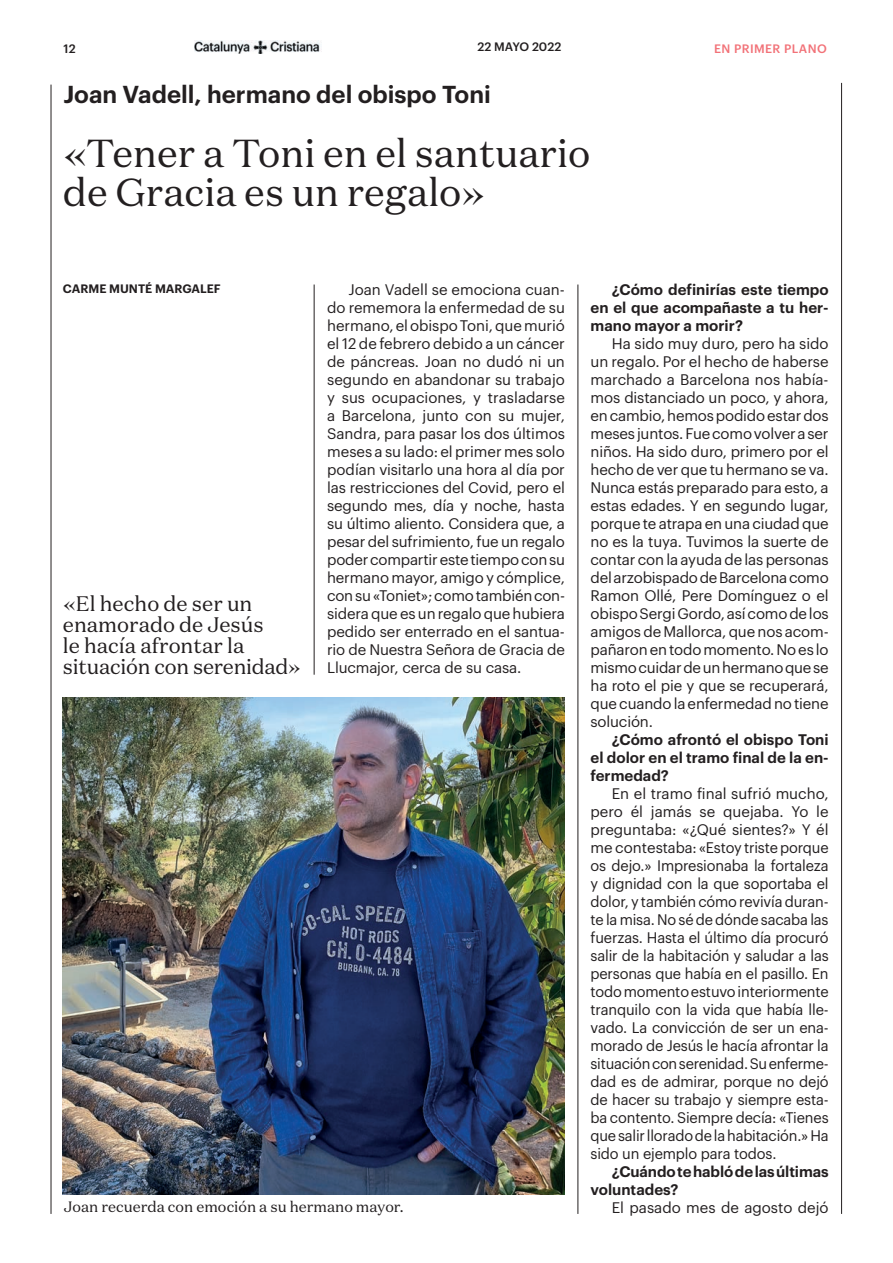
<style>
.page{position:relative;width:893px;height:1263px;background:#fff}
.page>*{position:absolute;margin:0;border:0;box-sizing:border-box;transform-origin:0 0}
.t1{font:39px/39px "Domaine Text";color:#231f20}
.t2{font:600 24px "Graphik";color:#231f20}
.t3{font:21px/21px "Domaine Text";color:#231f20}
.t4{font:15px/18px "Graphik";letter-spacing:-.01em;color:#231f20;text-align:justify}
.t5{font:600 15px/18px "Graphik";color:#231f20;text-align:justify}
.t6{font:15px "Domaine Text";color:#231f20}
.t7{font:600 12px "Graphik";color:#231f20}
.t8{font:500 12px "Graphik";letter-spacing:.035em;color:#f27278}
.t9{font:500 12px "Graphik";color:#231f20}
</style>
<div class="page">
<img style="left:195px;top:40px;width:127px;height:14px">
<hr style="left:841px;top:83px;width:1px;height:1131px;background:#231f20">
<hr style="left:51px;top:85px;width:1px;height:1129px;background:#231f20">
<hr style="left:314px;top:284px;width:1px;height:391px;background:#231f20">
<hr style="left:578px;top:284px;width:1px;height:930px;background:#231f20">
<img style="left:63px;top:697px;width:502px;height:497px">
<p class="t9" style="left:63px;top:39px;width:14px">12</p>
<p class="t9" style="left:477px;top:37px;width:85px">22 MAYO 2022</p>
<p class="t8" style="left:714px;top:39px;width:114px">EN PRIMER PLANO</p>
<h2 class="t2" style="left:63px;top:76px;width:429px">Joan Vadell, hermano del obispo Toni</h2>
<h1 class="t1" style="left:63px;top:133px;width:529px">«Tener a Toni en el santuario de Gracia es un regalo»</h1>
<p class="t7" style="left:63px;top:280px;width:159px">CARME MUNTÉ MARGALEF</p>
<p class="t5" style="left:590px;top:279px;width:240px;text-indent:21px">¿Cómo definirías este tiempo en el que acompañaste a tu her&shy;mano mayor a morir?</p>
<p class="t4" style="left:590px;top:333px;width:240px;text-indent:21px">Ha sido muy duro, pero ha sido un regalo. Por el hecho de haberse marchado a Barcelona nos había&shy;mos distanciado un poco, y ahora, en cambio, hemos podido estar dos meses juntos. Fue como volver a ser niños. Ha sido duro, primero por el hecho de ver que tu hermano se va.<br>Nunca estás preparado para esto, a estas edades. Y en segundo lugar, porque te atrapa en una ciudad que no es la tuya. Tuvimos la suerte de contar con la ayuda de las personas del arzobispado de Barcelona como Ramon Ollé, Pere Domínguez o el obispo Sergi Gordo, así como de los amigos de Mallorca, que nos acom&shy;pañaron en todo momento. No es lo mismo cuidar de un hermano que se ha roto el pie y que se recuperará, que cuando la enfermedad no tiene solución.</p>
<p class="t5" style="left:590px;top:729px;width:240px;text-indent:21px">¿Cómo afrontó el obispo Toni el dolor en el tramo final de la en&shy;fermedad?</p>
<p class="t4" style="left:590px;top:783px;width:240px;text-indent:21px">En el tramo final sufrió mucho, pero él jamás se quejaba. Yo le preguntaba: «¿Qué sientes?» Y él me contestaba: «Estoy triste porque os dejo.» Impresionaba la fortaleza y dignidad con la que soportaba el dolor, y también cómo revivía duran&shy;te la misa. No sé de dónde sacaba las fuerzas. Hasta el último día procuró salir de la habitación y saludar a las personas que había en el pasillo. En todo momento estuvo interiormente tranquilo con la vida que había lle&shy;vado. La convicción de ser un ena&shy;morado de Jesús le hacía afrontar la situación con serenidad. Su enferme&shy;dad es de admirar, porque no dejó de hacer su trabajo y siempre esta&shy;ba contento. Siempre decía: «Tienes que salir llorado de la habitación.» Ha sido un ejemplo para todos.</p>
<p class="t5" style="left:590px;top:1161px;width:240px;text-indent:21px">¿Cuándo te habló de las últimas voluntades?</p>
<p class="t4" style="left:612px;top:1197px;width:218px">El pasado mes de agosto dejó</p>
<p class="t4" style="left:327px;top:279px;width:239px;text-indent:21px">Joan Vadell se emociona cuan&shy;do rememora la enfermedad de su hermano, el obispo Toni, que murió el 12 de febrero debido a un cáncer de páncreas. Joan no dudó ni un segundo en abandonar su trabajo y sus ocupaciones, y trasladarse a Barcelona, junto con su mujer, Sandra, para pasar los dos últimos meses a su lado: el primer mes solo podían visitarlo una hora al día por las restricciones del Covid, pero el segundo mes, día y noche, hasta su último aliento. Considera que, a pesar del sufrimiento, fue un regalo poder compartir este tiempo con su hermano mayor, amigo y cómplice, con su «Toniet»; como también con&shy;sidera que es un regalo que hubiera pedido ser enterrado en el santua&shy;rio de Nuestra Señora de Gracia de Llucmajor, cerca de su casa.</p>
<h3 class="t3" style="left:63px;top:593px;width:240px">«El hecho de ser un enamorado de Jesús<br>le hacía afrontar la situación con serenidad»</h3>
<p class="t6" style="left:64px;top:1197px;width:341px">Joan recuerda con emoción a su hermano mayor.</p>
</div>
